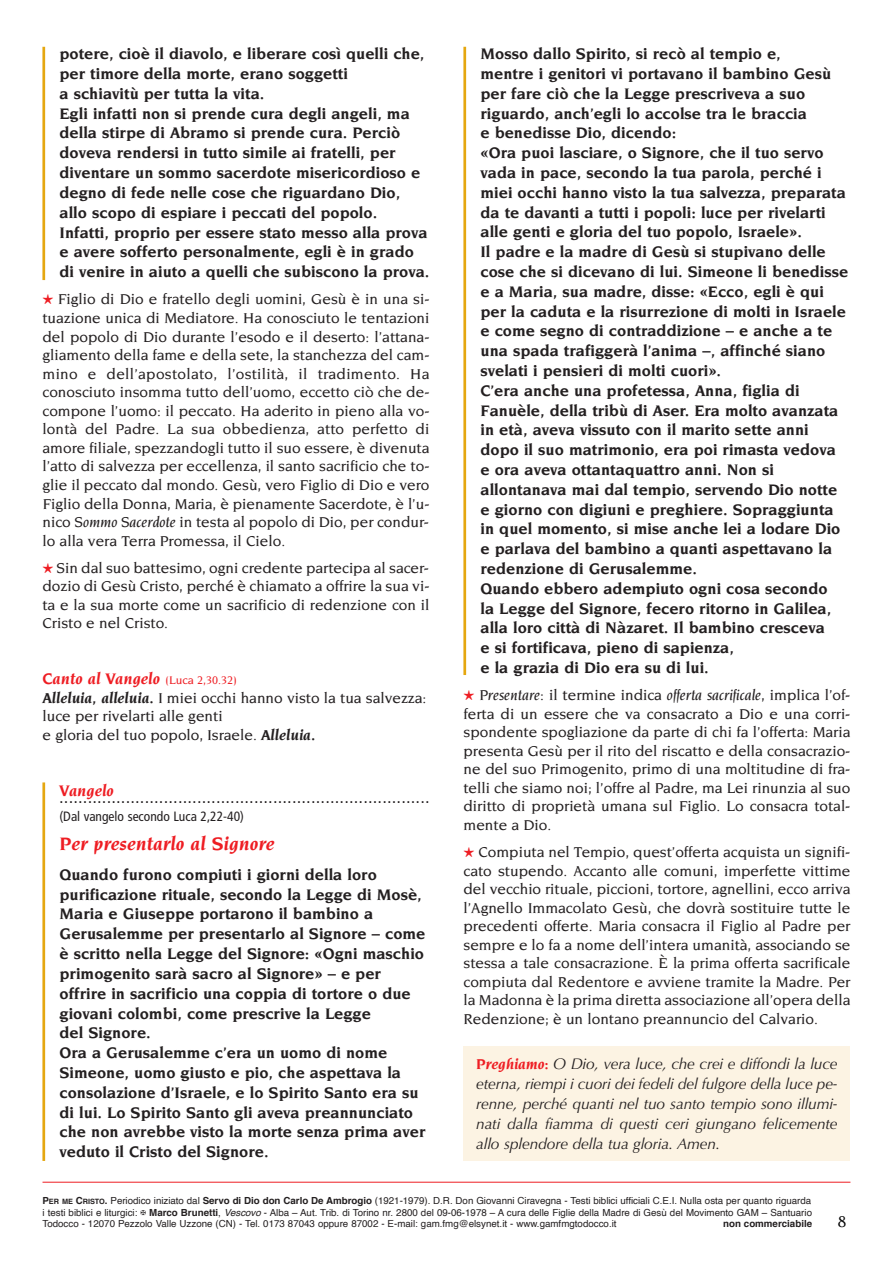
<style>
.page{position:relative;width:893px;height:1263px;background:#fff}
.page>*{position:absolute;margin:0;border:0;box-sizing:border-box;transform-origin:0 0}
.t1{font:italic 700 19.5px "Novarese";color:#ee1d23}
.t2{font:500 16.95px "Novarese";color:#000}
.t3{font:700 16.5px/19.8px "Novarese";color:#231f20}
.t4{font:condensed 16.5px "Frutiger";color:#231f20}
.t5{font:italic 700 16.5px "Novarese";color:#ee1d23}
.t6{font:500 15.45px/18.6px "Novarese";color:#231f20;text-align:justify}
.t7{font:italic 15.45px/20.1px "Optima";letter-spacing:-.01em;color:#231f20;text-align:justify}
.t8{font:condensed 13.5px "Frutiger";color:#231f20}
.t9{font:9.75px "Helvetica";color:#231f20}
.t10{font:700 9.75px "Helvetica";color:#231f20}
.s1{font-family:"Monotype Sorts";font-weight:400;font-size:13.5px;color:#ee1d23}
.s2{font-style:italic}
.s3{font-weight:500;font-style:normal;font-size:12px}
.s4{font-weight:700;font-style:italic}
.s5{font-family:"Novarese";font-weight:700;color:#ee1d23}
.s6{font-weight:700}
.s7{font-weight:700;font-size:7.35px}
</style>
<div class="page">
<hr style="left:43px;top:1182px;width:807px;height:1px;background:#ee1d23">
<hr style="left:42px;top:782px;width:3px;height:379px;background:#e5a710">
<div style="left:463px;top:1046px;width:387px;height:115px;background:#fcf3e3"></div>
<hr style="left:42px;top:47px;width:3px;height:233px;background:#e5a710">
<hr style="left:463px;top:47px;width:3px;height:628px;background:#e5a710">
<p class="t3" style="left:60px;top:45px;width:367px">potere, cioè il diavolo, e liberare così quelli che, per timore della morte, erano soggetti</p>
<p class="t3" style="left:60px;top:85px;width:206px">a schiavitù per tutta la vita.</p>
<p class="t3" style="left:60px;top:104px;width:352px">Egli infatti non si prende cura degli angeli, ma della stirpe di Abramo si prende cura. Perciò doveva rendersi in tutto simile ai fratelli, per</p>
<p class="t3" style="left:60px;top:164px;width:362px">diventare un sommo sacerdote misericordioso e degno di fede nelle cose che riguardano Dio,</p>
<p class="t3" style="left:60px;top:203px;width:319px">allo scopo di espiare i peccati del popolo.</p>
<p class="t3" style="left:60px;top:223px;width:370px">Infatti, proprio per essere stato messo alla prova e avere sofferto personalmente, egli è in grado</p>
<p class="t3" style="left:60px;top:263px;width:371px">di venire in aiuto a quelli che subiscono la prova.</p>
<p class="t6" style="left:43px;top:291px;width:388px"><span class="s1">H</span> Figlio di Dio e fratello degli uomini, Gesù è in una si&shy;tuazione unica di Mediatore. Ha conosciuto le tentazioni del popolo di Dio durante l’esodo e il deserto: l’attana&shy;gliamento della fame e della sete, la stanchezza del cam&shy;mino e dell’apostolato, l’ostilità, il tradimento. Ha conosciuto insomma tutto dell’uomo, eccetto ciò che de&shy;compone l’uomo: il peccato. Ha aderito in pieno alla vo&shy;lontà del Padre. La sua obbedienza, atto perfetto di amore filiale, spezzandogli tutto il suo essere, è divenuta l’atto di salvezza per eccellenza, il santo sacrificio che to&shy;glie il peccato dal mondo. Gesù, vero Figlio di Dio e vero Figlio della Donna, Maria, è pienamente Sacerdote, è l’u&shy;nico <span class="s2">Sommo Sacerdote</span> in testa al popolo di Dio, per condur&shy;lo alla vera Terra Promessa, il Cielo.</p>
<p class="t6" style="left:43px;top:559px;width:388px"><span class="s1">H</span> Sin dal suo battesimo, ogni credente partecipa al sacer&shy;dozio di Gesù Cristo, perché è chiamato a offrire la sua vi&shy;ta e la sua morte come un sacrificio di redenzione con il Cristo e nel Cristo.</p>
<p class="t3" style="left:480px;top:45px;width:302px">Mosso dallo Spirito, si recò al tempio e,</p>
<p class="t3" style="left:480px;top:65px;width:352px">mentre i genitori vi portavano il bambino Gesù per fare ciò che la Legge prescriveva a suo</p>
<p class="t3" style="left:480px;top:104px;width:328px">riguardo, anch’egli lo accolse tra le braccia</p>
<p class="t3" style="left:480px;top:124px;width:197px">e benedisse Dio, dicendo:</p>
<p class="t3" style="left:480px;top:144px;width:367px">«Ora puoi lasciare, o Signore, che il tuo servo vada in pace, secondo la tua parola, perché i miei occhi hanno visto la tua salvezza, preparata da te davanti a tutti i popoli: luce per rivelarti</p>
<p class="t3" style="left:480px;top:223px;width:323px">alle genti e gloria del tuo popolo, Israele».</p>
<p class="t3" style="left:480px;top:243px;width:369px">Il padre e la madre di Gesù si stupivano delle cose che si dicevano di lui. Simeone li benedisse e a Maria, sua madre, disse: «Ecco, egli è qui per la caduta e la risurrezione di molti in Israele e come segno di contraddizione – e anche a te una spada trafiggerà l’anima –, affinché siano svelati i pensieri di molti cuori».</p>
<p class="t3" style="left:480px;top:381px;width:321px">C’era anche una profetessa, Anna, figlia di</p>
<p class="t3" style="left:480px;top:401px;width:359px">Fanuèle, della tribù di Aser. Era molto avanzata in età, aveva vissuto con il marito sette anni</p>
<p class="t3" style="left:480px;top:441px;width:357px">dopo il suo matrimonio, era poi rimasta vedova</p>
<p class="t3" style="left:480px;top:461px;width:295px">e ora aveva ottantaquattro anni. Non si</p>
<p class="t3" style="left:480px;top:480px;width:361px">allontanava mai dal tempio, servendo Dio notte e giorno con digiuni e preghiere. Sopraggiunta in quel momento, si mise anche lei a lodare Dio e parlava del bambino a quanti aspettavano la redenzione di Gerusalemme.</p>
<p class="t3" style="left:480px;top:579px;width:349px">Quando ebbero adempiuto ogni cosa secondo</p>
<p class="t3" style="left:480px;top:599px;width:352px">la Legge del Signore, fecero ritorno in Galilea,</p>
<p class="t3" style="left:480px;top:619px;width:346px">alla loro città di Nàzaret. Il bambino cresceva</p>
<p class="t3" style="left:480px;top:639px;width:255px">e si fortificava, pieno di sapienza,</p>
<p class="t3" style="left:480px;top:659px;width:230px">e la grazia di Dio era su di lui.</p>
<p class="t6" style="left:463px;top:687px;width:388px"><span class="s1">H</span> <span class="s2">Presentare</span>: il termine indica <span class="s2">offerta sacrificale,</span> implica l’of&shy;ferta di un essere che va consacrato a Dio e una corri&shy;spondente spogliazione da parte di chi fa l’offerta: Maria presenta Gesù per il rito del riscatto e della consacrazio&shy;ne del suo Primogenito, primo di una moltitudine di fra&shy;telli che siamo noi; l’offre al Padre, ma Lei rinunzia al suo diritto di proprietà umana sul Figlio. Lo consacra total&shy;mente a Dio.</p>
<p class="t6" style="left:463px;top:844px;width:388px"><span class="s1">H</span> Compiuta nel Tempio, quest’offerta acquista un signifi&shy;cato stupendo. Accanto alle comuni, imperfette vittime del vecchio rituale, piccioni, tortore, agnellini, ecco arriva l’Agnello Immacolato Gesù, che dovrà sostituire tutte le precedenti offerte. Maria consacra il Figlio al Padre per sempre e lo fa a nome dell’intera umanità, associando se stessa a tale consacrazione. È la prima offerta sacrificale compiuta dal Redentore e avviene tramite la Madre. Per la Madonna è la prima diretta associazione all’opera della Redenzione; è un lontano preannuncio del Calvario.</p>
<p class="t5" style="left:43px;top:672px;width:196px">Canto al Vangelo <span class="s3">(Luca 2,30.32)</span></p>
<p class="t6" style="left:43px;top:690px;width:385px"><span class="s4">Alleluia, alleluia.</span> I miei occhi hanno visto la tua salvezza:</p>
<p class="t6" style="left:43px;top:708px;width:182px">luce per rivelarti alle genti</p>
<p class="t6" style="left:43px;top:727px;width:274px">e gloria del tuo popolo, Israele. <span class="s4">Alleluia.</span></p>
<p class="t5" style="left:60px;top:783px;width:56px">Vangelo</p>
<p class="t4" style="left:60px;top:791px;width:371px">..............................................................................</p>
<p class="t8" style="left:60px;top:811px;width:186px">(Dal vangelo secondo Luca 2,22-40)</p>
<p class="t1" style="left:60px;top:835px;width:217px">Per presentarlo al Signore</p>
<p class="t3" style="left:60px;top:865px;width:319px">Quando furono compiuti i giorni della loro</p>
<p class="t3" style="left:60px;top:885px;width:364px">purificazione rituale, secondo la Legge di Mosè,<br>Maria e Giuseppe portarono il bambino a</p>
<p class="t3" style="left:60px;top:925px;width:367px;text-align:justify">Gerusalemme per presentarlo al Signore – come è scritto nella Legge del Signore: «Ogni maschio primogenito sarà sacro al Signore» – e per</p>
<p class="t3" style="left:60px;top:984px;width:353px">offrire in sacrificio una coppia di tortore o due giovani colombi, come prescrive la Legge</p>
<p class="t3" style="left:60px;top:1024px;width:93px">del Signore.</p>
<p class="t3" style="left:60px;top:1044px;width:329px">Ora a Gerusalemme c’era un uomo di nome</p>
<p class="t3" style="left:60px;top:1064px;width:367px">Simeone, uomo giusto e pio, che aspettava la consolazione d’Israele, e lo Spirito Santo era su di lui. Lo Spirito Santo gli aveva preannunciato che non avrebbe visto la morte senza prima aver veduto il Cristo del Signore.</p>
<p class="t7" style="left:476px;top:1054px;width:363px"><span class="s5">Preghiamo:</span> O Dio, vera luce, che crei e diffondi la luce eterna, riempi i cuori dei fedeli del fulgore della luce pe&shy;renne, perché quanti nel tuo santo tempio sono illumi&shy;nati dalla fiamma di questi ceri giungano felicemente allo splendore della tua gloria. Amen.</p>
<p class="t9" style="left:43px;top:1196px;width:770px"><span class="s6">P</span><span class="s7">ER ME</span> <span class="s6">C</span><span class="s7">RISTO</span><span class="s6">.</span> Periodico iniziato dal <span class="s6">Servo di Dio don Carlo De Ambrogio</span> (1921-1979). D.R. Don Giovanni Ciravegna - Testi biblici ufficiali C.E.I. Nulla osta per quanto riguarda</p>
<p class="t9" style="left:43px;top:1208px;width:771px">i testi biblici e liturgici: ✠ <span class="s6">Marco Brunetti</span>, <span class="s2">Vescovo</span> - Alba – Aut. Trib. di Torino nr. 2800 del 09-06-1978 – A cura delle Figlie della Madre di Gesù del Movimento GAM – Santuario</p>
<p class="t9" style="left:43px;top:1220px;width:576px">Todocco - 12070 Pezzolo Valle Uzzone (CN) - Tel. 0173 87043 oppure 87002 - E-mail: gam.fmg@elsynet.it - www.gamfmgtodocco.it</p>
<p class="t10" style="left:723px;top:1220px;width:91px">non commerciabile</p>
<p class="t2" style="left:838px;top:1215px;width:10px">8</p>
</div>
